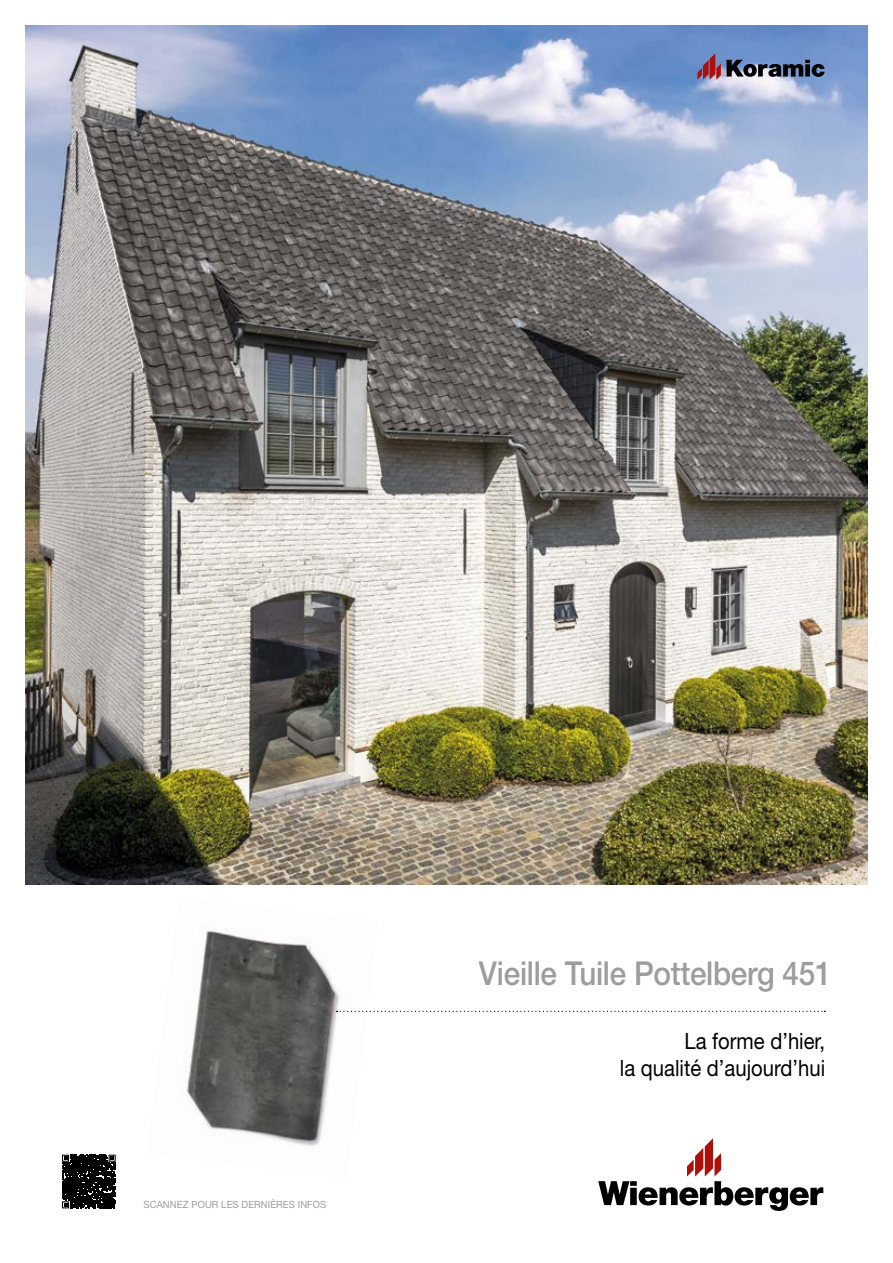
<style>
.page{position:relative;width:893px;height:1263px;background:#fff}
.page>*{position:absolute;margin:0;border:0;box-sizing:border-box;transform-origin:0 0}
.t1{font:500 33px "Helvetica Neue LT Std";letter-spacing:-.01em;color:#9d9d9c;scale:.9 1}
.t2{font:22.5px/27px "Helvetica Neue LT Std";color:#000;text-align:right;scale:.9 1}
.t3{font:9.9px "Helvetica Neue LT Std";letter-spacing:.01em;color:#9d9d9c;scale:.96 1}
</style>
<div class="page">
<img style="left:186px;top:930px;width:192px;height:216px">
<img style="left:26px;top:26px;width:841px;height:858px">
<svg style="left:697px;top:53px;width:128px;height:27px;background:#676e8e"></svg>
<div style="left:60px;top:1153px;width:58px;height:57px;background:linear-gradient(to bottom,#fff,#fff)"></div>
<svg style="left:62px;top:1155px;width:54px;height:53px;background:#151515"></svg>
<svg style="left:598px;top:1138px;width:225px;height:73px"></svg>
<svg style="left:337px;top:1011px;width:488px;height:1px"></svg>
<p class="t3" style="left:144px;top:1199px;width:192px">SCANNEZ POUR LES DERNIÈRES INFOS</p>
<h1 class="t1" style="left:479px;top:953px;width:393px">Vieille Tuile Pottelberg 451</h1>
<p class="t2" style="left:620px;top:1027px;width:229px">La forme d’hier,<br>la qualité d’aujourd’hui</p>
</div>
